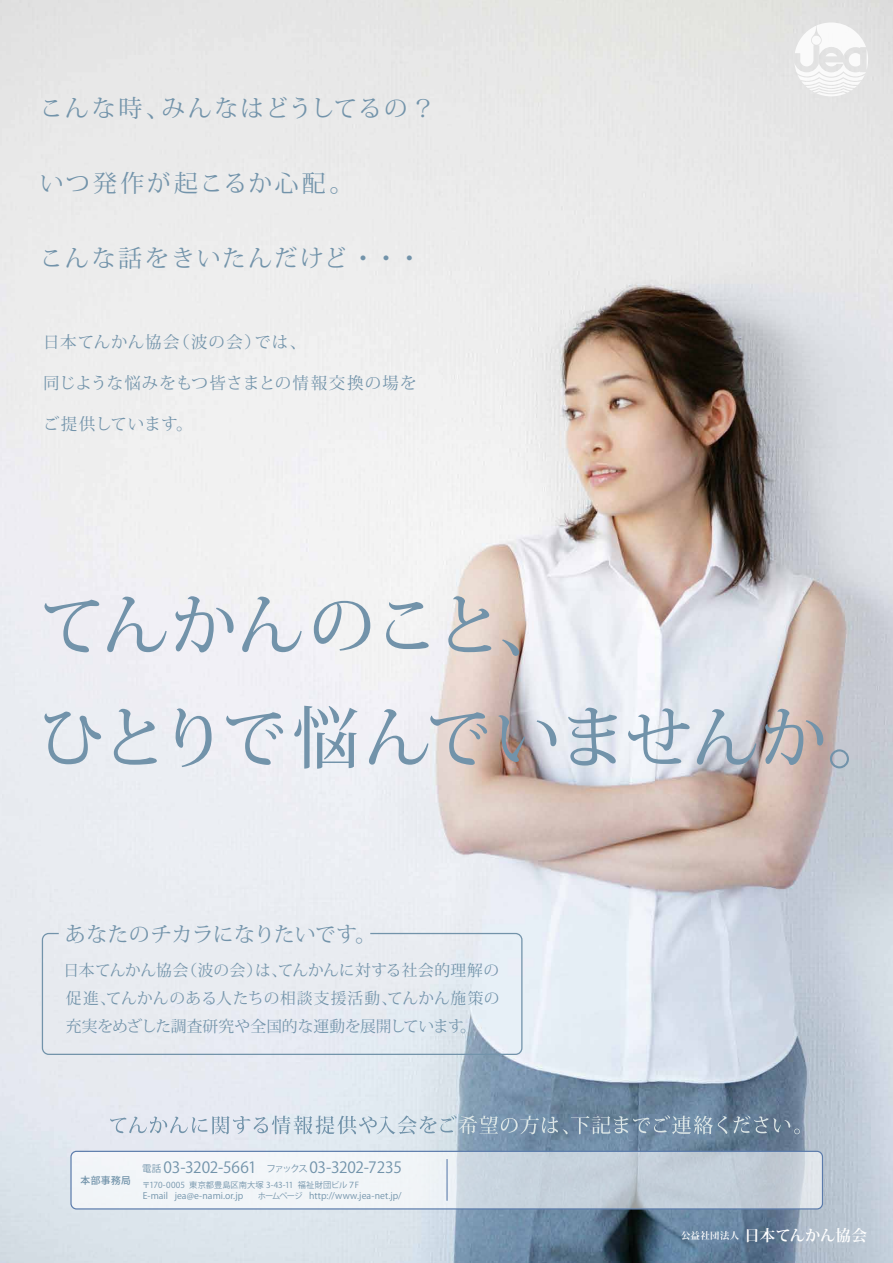
<style>
.page{position:relative;width:893px;height:1263px;background:#fff}
.page>*{position:absolute;margin:0;border:0;box-sizing:border-box;transform-origin:0 0}
.t1{font:500 67.5px/112.5px "Koz Min Pr 6 N";letter-spacing:-.025em;color:#7293aa}
.t2{font:24px "Koz Min Pro";letter-spacing:.08em;color:#7293aa}
.t3{font:24px "Koz Min Pro";letter-spacing:.03em;color:#7293aa}
.t4{font:21px "Koz Min Pro";letter-spacing:-.005em;color:#7293aa}
.t5{font:16.5px "Koz Min Pro";letter-spacing:.045em;color:#7293aa}
.t6{font:16.5px "Koz Min Pro";letter-spacing:.065em;color:#7293aa}
.t7{font:15.75px "Koz Min Pro";letter-spacing:.005em;color:#7293aa}
.t8{font:15.75px "Koz Min Pro";letter-spacing:.045em;color:#7293aa}
.t9{font:15.75px "Koz Min Pro";letter-spacing:.025em;color:#7293aa}
.t10{font:15.45px "Koz Go Pro";letter-spacing:-.02em;color:#7293aa}
.t11{font:700 15.38px "Koz Min Pr 6 N";letter-spacing:-.005em;color:#fff}
.t12{font:500 9.75px "Koz Go Pro";letter-spacing:.04em;color:#7293aa}
.t13{font:9.45px "Koz Go Pro";letter-spacing:-.15em;color:#7293aa}
.t14{font:700 9.38px "Koz Min Pr 6 N";letter-spacing:.04em;color:#fff}
.t15{font:9px "Koz Go Pro";letter-spacing:.005em;color:#7293aa}
.t16{font:8.25px "Koz Go Pro";letter-spacing:-.005em;color:#7293aa}
</style>
<div class="page">
<img style="left:0;top:0;width:893px;height:1263px">
<div style="left:42px;top:933px;width:480px;height:122px;border:1px solid #7293aa;border-radius:6px"></div>
<svg style="left:110px;top:1115px;width:617px;height:19px;background:#acbdcd"></svg>
<svg style="left:733px;top:1115px;width:67px;height:19px"></svg>
<svg style="left:71px;top:1151px;width:751px;height:58px;fill:#edf1f5"></svg>
<div style="left:70px;top:1151px;width:753px;height:58px;border:1px solid #5b7bab;border-radius:6px"></div>
<hr style="left:446px;top:1159px;width:2px;height:42px;background:#5b7bab">
<svg style="left:794px;top:22px;width:74px;height:74px"></svg>
<h2 class="t2" style="left:40px;top:91px;width:132px">こんな時、</h2>
<h2 class="t3" style="left:162px;top:91px;width:275px">みんなはどうしてるの?</h2>
<h2 class="t2" style="left:40px;top:166px;width:315px">いつ発作が起こるか心配。</h2>
<h2 class="t2" style="left:40px;top:241px;width:383px">こんな話をきいたんだけど・・・</h2>
<p class="t5" style="left:173px;top:330px;width:89px">（波の会）</p>
<p class="t5" style="left:43px;top:330px;width:138px">日本てんかん協会</p>
<p class="t6" style="left:43px;top:371px;width:375px">同じような悩みをもつ皆さまとの情報交換の場を</p>
<p class="t5" style="left:43px;top:412px;width:151px">ご提供しています。</p>
<p class="t5" style="left:255px;top:330px;width:53px">では、</p>
<h1 class="t1" style="left:38px;top:571px;width:858px">てんかんのこと、<br>ひとりで悩んでいませんか。</h1>
<h3 class="t4" style="left:65px;top:920px;width:313px">あなたのチカラになりたいです。</h3>
<p class="t7" style="left:181px;top:959px;width:319px">（波の会 は） てんかんに対する社会的理解の</p>
<p class="t7" style="left:63px;top:959px;width:126px">日本てんかん協会</p>
<p class="t7" style="left:272px;top:959px;width:17px">、</p>
<p class="t8" style="left:66px;top:987px;width:333px">促進てんかんのある人たちの相談支援活動、</p>
<p class="t7" style="left:100px;top:987px;width:17px">、</p>
<p class="t9" style="left:387px;top:987px;width:114px">てんかん施策の</p>
<p class="t7" style="left:66px;top:1015px;width:399px">充実をめざした調査研究や全国的な運動を展開しています</p>
<p class="t7" style="left:460px;top:1015px;width:17px">。</p>
<p class="t12" style="left:81px;top:1174px;width:52px">本部事務局</p>
<p class="t10" style="left:164px;top:1157px;width:94px">03-3202-5661</p>
<p class="t13" style="left:142px;top:1162px;width:20px">電話</p>
<p class="t10" style="left:309px;top:1157px;width:94px">03-3202-7235</p>
<p class="t13" style="left:266px;top:1162px;width:43px">ファックス</p>
<p class="t16" style="left:298px;top:1179px;width:63px">福祉財団ビル７F</p>
<p class="t16" style="left:189px;top:1179px;width:106px">東京都豊島区南大塚 3-43-11</p>
<p class="t16" style="left:142px;top:1179px;width:44px">〒170-0005</p>
<p class="t15" style="left:143px;top:1190px;width:27px">-E mail</p>
<p class="t15" style="left:175px;top:1190px;width:70px">jea@ -e nami.or j p.</p>
<p class="t16" style="left:258px;top:1191px;width:47px">ホームページ</p>
<p class="t15" style="left:309px;top:1190px;width:94px">http://www.jea-net j p. /</p>
<p class="t14" style="left:681px;top:1230px;width:59px">公益社団法人</p>
<p class="t11" style="left:744px;top:1227px;width:124px">日本てんかん協会</p>
</div>
